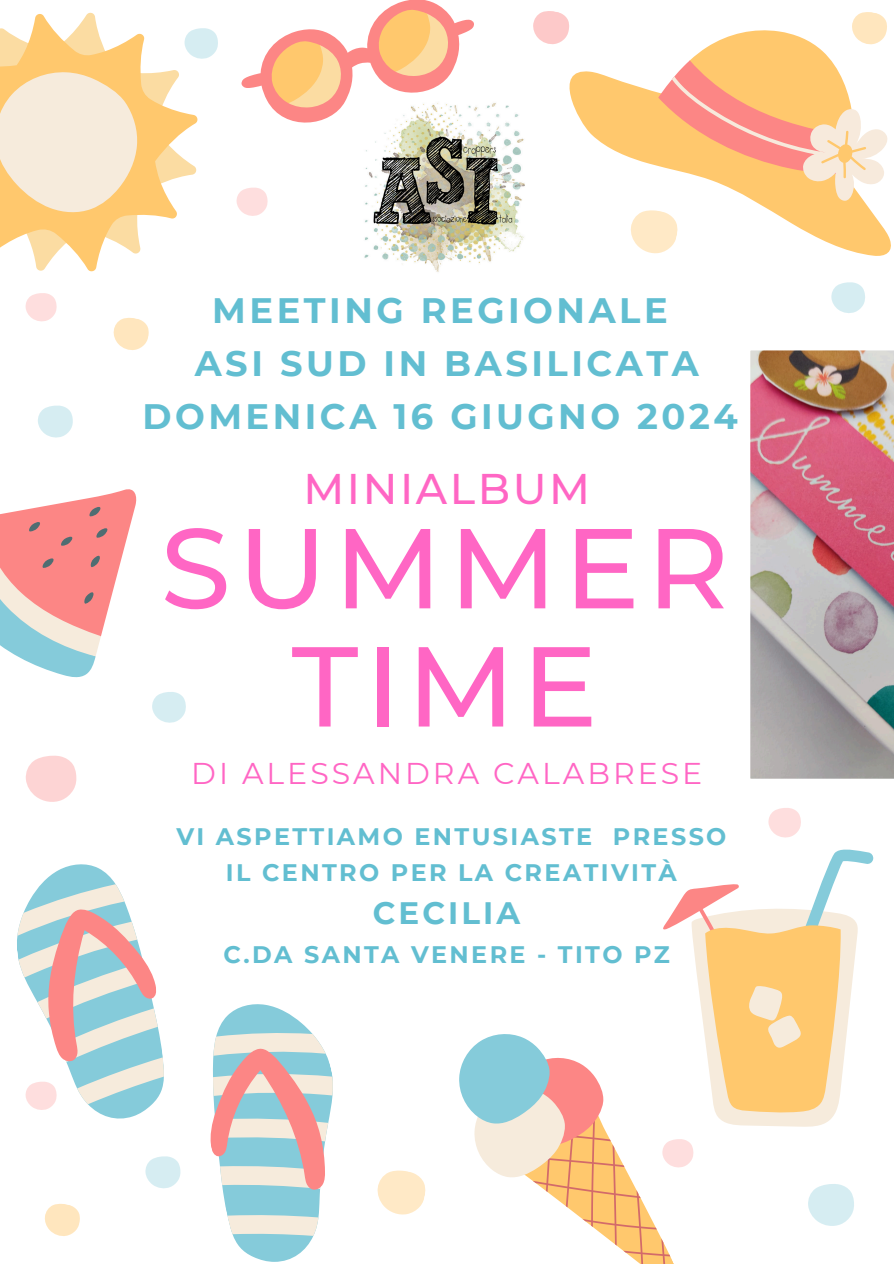
<style>
.page{position:relative;width:894px;height:1264px;background:#fff}
.page>*{position:absolute;margin:0;border:0;box-sizing:border-box;transform-origin:0 0}
.t1{font:500 113.25px/118.2px "Montserrat";letter-spacing:.06em;color:#ff66c4;text-align:center}
.t2{font:500 42.75px "Montserrat";letter-spacing:.06em;color:#ff66c4}
.t3{font:700 35.25px/52.9px "Montserrat";letter-spacing:.1em;color:#62bed1;text-align:center}
.t4{font:700 30.9px "Montserrat";letter-spacing:.1em;color:#62bed1}
.t5{font:30px "Montserrat";letter-spacing:.1em;color:#ff66c4}
.t6{font:700 23.85px "Montserrat";letter-spacing:.1em;color:#62bed1}
</style>
<div class="page">
<img style="left:750px;top:350px;width:143px;height:429px">
<img style="left:364px;top:103px;width:161px;height:169px">
<svg style="left:0;top:12px;width:198px;height:260px"></svg>
<svg style="left:0;top:59px;width:149px;height:165px;background:#f9deb3"></svg>
<svg style="left:569px;top:30px;width:322px;height:224px"></svg>
<svg style="left:241px;top:0;width:233px;height:132px"></svg>
<svg style="left:236px;top:187px;width:31px;height:29px"></svg>
<svg style="left:26px;top:755px;width:51px;height:47px"></svg>
<svg style="left:0;top:405px;width:186px;height:318px"></svg>
<svg style="left:848px;top:12px;width:41px;height:36px"></svg>
<svg style="left:184px;top:28px;width:34px;height:31px"></svg>
<svg style="left:626px;top:60px;width:261px;height:196px"></svg>
<svg style="left:533px;top:11px;width:39px;height:37px"></svg>
<svg style="left:831px;top:282px;width:34px;height:31px"></svg>
<svg style="left:25px;top:293px;width:32px;height:28px"></svg>
<svg style="left:113px;top:317px;width:36px;height:33px"></svg>
<svg style="left:232px;top:1004px;width:68px;height:258px"></svg>
<svg style="left:210px;top:1012px;width:123px;height:241px"></svg>
<svg style="left:768px;top:808px;width:32px;height:29px"></svg>
<svg style="left:459px;top:849px;width:414px;height:414px"></svg>
<svg style="left:377px;top:1170px;width:49px;height:45px"></svg>
<svg style="left:145px;top:1156px;width:35px;height:32px"></svg>
<svg style="left:17px;top:864px;width:147px;height:255px"></svg>
<svg style="left:45px;top:1203px;width:35px;height:33px"></svg>
<p class="t3" style="left:142px;top:284px;width:596px">MEETING REGIONALE<br>ASI SUD IN BASILICATA<br>DOMENICA 16 GIUGNO 2024</p>
<p class="t2" style="left:303px;top:462px;width:288px">MINIALBUM</p>
<p class="t1" style="left:160px;top:508px;width:570px">SUMMER<br>TIME</p>
<p class="t5" style="left:191px;top:754px;width:512px">DI ALESSANDRA CALABRESE</p>
<p class="t6" style="left:176px;top:822px;width:551px">VI ASPETTIAMO ENTUSIASTE PRESSO</p>
<p class="t6" style="left:226px;top:858px;width:452px">IL CENTRO PER LA CREATIVITÀ</p>
<p class="t4" style="left:372px;top:894px;width:149px">CECILIA</p>
<p class="t6" style="left:223px;top:940px;width:447px">C.DA SANTA VENERE - TITO PZ</p>
</div>
